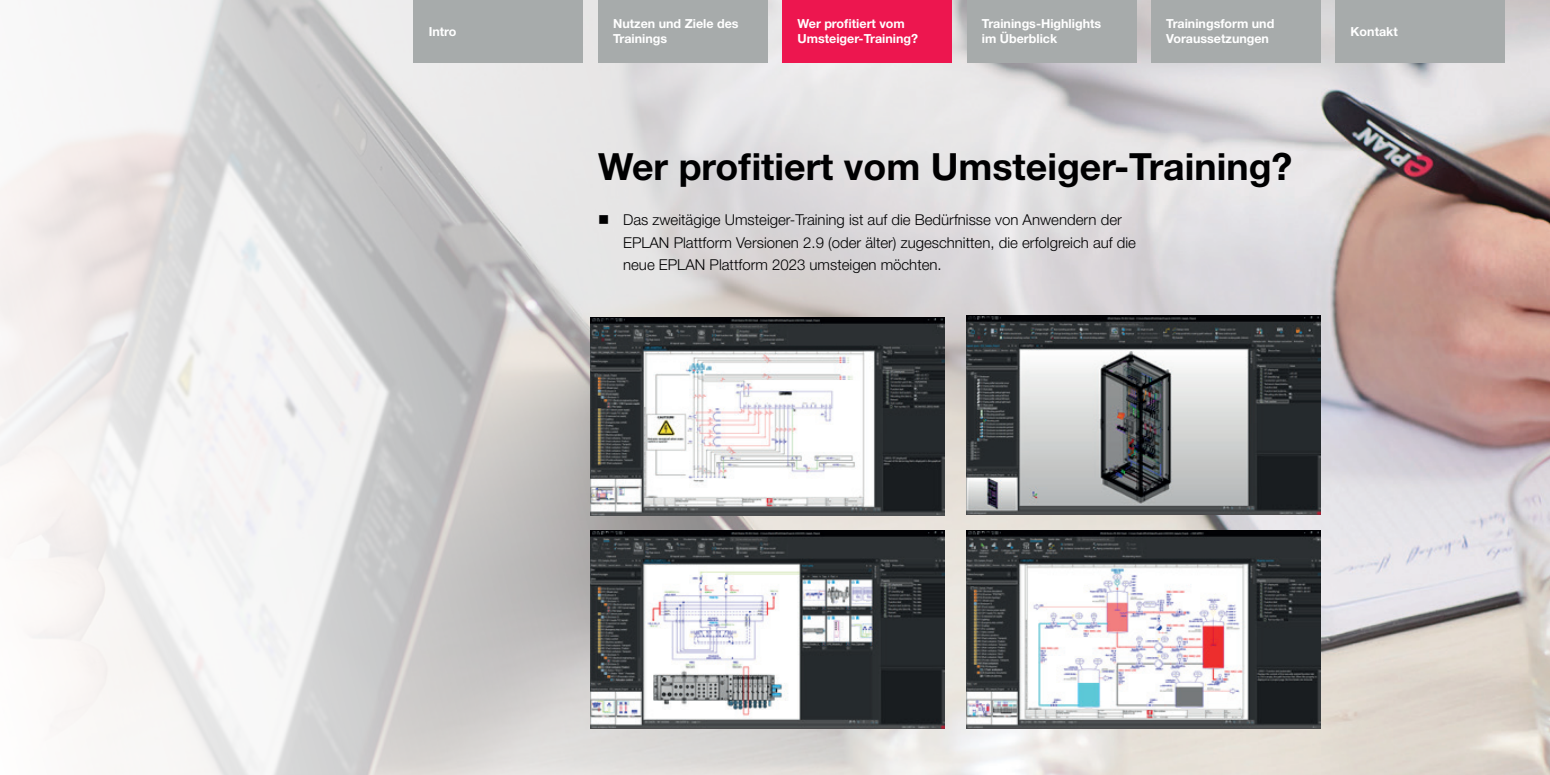
<style>
.page{position:relative;width:1550px;height:775px;background:#fff}
.page>*{position:absolute;margin:0;border:0;box-sizing:border-box;transform-origin:0 0}
.t1{font:700 37.5px "Helvetica Neue LT Pro";color:#000001}
.t2{font:300 15px/22.5px "Helvetica Neue LT Pro";color:#000001}
.t3{font:700 12.5px/15px "Helvetica Neue LT Pro";color:#fff}
</style>
<div class="page">
<img style="left:0;top:0;width:1550px;height:775px">
<img style="left:591px;top:530px;width:353px;height:199px">
<img style="left:967px;top:530px;width:354px;height:199px">
<img style="left:967px;top:316px;width:354px;height:199px">
<img style="left:591px;top:317px;width:353px;height:199px">
<div style="left:598px;top:0;width:169px;height:62px;background:#a7abab"></div>
<div style="left:782px;top:0;width:170px;height:62px;background:#ed164f"></div>
<div style="left:967px;top:0;width:169px;height:62px;background:#a7abab"></div>
<div style="left:1151px;top:0;width:170px;height:62px;background:#a7abab"></div>
<div style="left:1336px;top:0;width:169px;height:62px;background:#a7abab"></div>
<div style="left:414px;top:0;width:169px;height:62px;background:#a7abab"></div>
<p class="t3" style="left:613px;top:16px;width:127px">Nutzen und Ziele des<br>Trainings</p>
<p class="t3" style="left:798px;top:16px;width:122px">Wer profitiert vom<br>Umsteiger-Training?</p>
<p class="t3" style="left:982px;top:16px;width:121px">Trainings-Highlights im Überblick</p>
<p class="t3" style="left:1166px;top:16px;width:110px">Trainingsform und<br>Voraussetzungen</p>
<p class="t3" style="left:429px;top:23px;width:29px">Intro</p>
<p class="t3" style="left:1351px;top:23px;width:49px">Kontakt</p>
<h1 class="t1" style="left:598px;top:144px;width:696px">Wer profitiert vom Umsteiger-Training?</h1>
<p class="t2" style="left:623px;top:208px;width:514px;text-indent:-25px">■ Das zweitägige Umsteiger-Training ist auf die Bedürfnisse von Anwendern der<br>EPLAN Plattform Versionen 2.9 (oder älter) zugeschnitten, die erfolgreich auf die neue EPLAN Plattform 2023 umsteigen möchten.</p>
</div>
